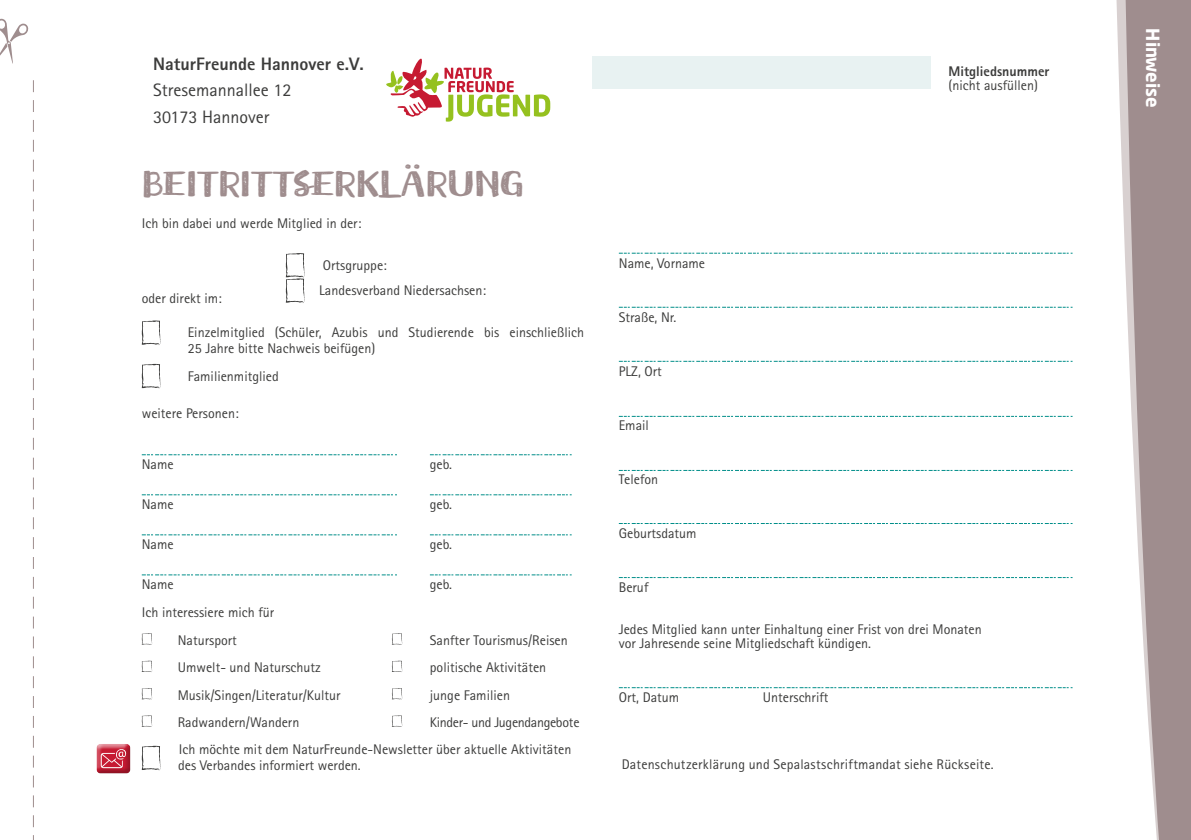
<style>
.page{position:relative;width:1191px;height:840px;background:#fff}
.page>*{position:absolute;margin:0;border:0;box-sizing:border-box;transform-origin:0 0}
.t1{font:40px "Meltow Brush Rust";color:#9f8d8e}
.t2{font:18px/26.4px "Rotis Sans Serif Std";color:#3c3c3b}
.t3{font:800 18px "Rotis Sans Serif Std";color:#3c3c3b}
.t4{font:700 18px "Neo Sans Pro";color:#fff}
.t5{font:14px/27.4px "Rotis Sans Serif Std";color:#3c3c3b}
.t6{font:800 14px "Rotis Sans Serif Std";color:#3c3c3b}
</style>
<div class="page">
<svg style="left:286px;top:253px;width:19px;height:50px"></svg>
<svg style="left:142px;top:320px;width:19px;height:25px"></svg>
<svg style="left:142px;top:363px;width:19px;height:25px"></svg>
<svg style="left:142px;top:454px;width:255px;height:1px"></svg>
<svg style="left:430px;top:454px;width:141px;height:1px"></svg>
<svg style="left:142px;top:494px;width:255px;height:1px"></svg>
<svg style="left:430px;top:494px;width:141px;height:1px"></svg>
<svg style="left:142px;top:534px;width:255px;height:1px"></svg>
<svg style="left:430px;top:534px;width:141px;height:1px"></svg>
<svg style="left:142px;top:574px;width:255px;height:1px"></svg>
<svg style="left:430px;top:574px;width:141px;height:1px"></svg>
<svg style="left:142px;top:633px;width:10px;height:11px"></svg>
<svg style="left:392px;top:633px;width:11px;height:11px"></svg>
<svg style="left:142px;top:660px;width:11px;height:12px"></svg>
<svg style="left:392px;top:660px;width:11px;height:12px"></svg>
<svg style="left:142px;top:688px;width:11px;height:11px"></svg>
<svg style="left:392px;top:688px;width:11px;height:11px"></svg>
<svg style="left:142px;top:715px;width:11px;height:11px"></svg>
<svg style="left:392px;top:715px;width:11px;height:11px"></svg>
<svg style="left:142px;top:745px;width:19px;height:25px"></svg>
<svg style="left:619px;top:252px;width:453px;height:1px"></svg>
<svg style="left:619px;top:306px;width:453px;height:1px"></svg>
<svg style="left:619px;top:360px;width:453px;height:1px"></svg>
<svg style="left:619px;top:415px;width:453px;height:1px"></svg>
<svg style="left:619px;top:469px;width:453px;height:1px"></svg>
<div style="left:593px;top:56px;width:338px;height:33px;background:#e8f2f2"></div>
<svg style="left:386px;top:58px;width:164px;height:63px"></svg>
<div style="left:93px;top:743px;width:38px;height:31px;background:#3c3c3b;opacity:.34"></div>
<svg style="left:101px;top:747px;width:26px;height:20px"></svg>
<svg style="left:33px;top:80px;width:1px;height:759px"></svg>
<svg style="left:0;top:18px;width:29px;height:46px"></svg>
<svg style="left:1116px;top:0;width:75px;height:839px;fill:#9f8d8e"></svg>
<p class="t3" style="left:153px;top:52px;width:212px">NaturFreunde Hannover e.V.</p>
<p class="t2" style="left:153px;top:77px;width:140px">Stresemannallee 12<br>30173 Hannover</p>
<h1 class="t1" style="left:142px;top:159px;width:384px">BEITRITTSERKLÄRUNG</h1>
<p class="t5" style="left:142px;top:209px;width:221px">Ich bin dabei und werde Mitglied in der:</p>
<p class="t5" style="left:323px;top:251px;width:66px">Ortsgruppe:</p>
<p class="t5" style="left:142px;top:284px;width:82px">oder direkt im:</p>
<p class="t5" style="left:319px;top:276px;width:168px">Landesverband Niedersachsen:</p>
<p class="t5" style="left:188px;top:324px;width:398px;line-height:16px">Einzelmitglied (Schüler, Azubis und Studierende bis einschließlich<br>25 Jahre bitte Nachweis beifügen)</p>
<p class="t5" style="left:188px;top:362px;width:93px">Familienmitglied</p>
<p class="t5" style="left:142px;top:399px;width:98px">weitere Personen:</p>
<p class="t5" style="left:142px;top:450px;width:33px">Name</p>
<p class="t5" style="left:430px;top:450px;width:24px">geb.</p>
<p class="t5" style="left:142px;top:490px;width:33px">Name</p>
<p class="t5" style="left:430px;top:490px;width:24px">geb.</p>
<p class="t5" style="left:142px;top:530px;width:33px">Name</p>
<p class="t5" style="left:430px;top:530px;width:24px">geb.</p>
<p class="t5" style="left:142px;top:570px;width:33px">Name</p>
<p class="t5" style="left:430px;top:570px;width:24px">geb.</p>
<p class="t5" style="left:142px;top:598px;width:134px;text-align:center">Ich interessiere mich für<br>Natursport</p>
<p class="t5" style="left:430px;top:626px;width:139px">Sanfter Tourismus/Reisen</p>
<p class="t5" style="left:178px;top:653px;width:145px">Umwelt- und Naturschutz</p>
<p class="t5" style="left:430px;top:653px;width:118px">politische Aktivitäten</p>
<p class="t5" style="left:178px;top:680px;width:164px">Musik/Singen/Literatur/Kultur</p>
<p class="t5" style="left:430px;top:680px;width:82px">junge Familien</p>
<p class="t5" style="left:178px;top:708px;width:123px">Radwandern/Wandern</p>
<p class="t5" style="left:179px;top:708px;width:402px;text-indent:251px">Kinder- und Jugendangebote<br>Ich möchte mit dem NaturFreunde-Newsletter über aktuelle Aktivitäten</p>
<p class="t5" style="left:178px;top:751px;width:184px">des Verbandes informiert werden.</p>
<p class="t5" style="left:619px;top:249px;width:88px">Name, Vorname</p>
<p class="t5" style="left:619px;top:303px;width:59px">Straße, Nr.</p>
<p class="t5" style="left:619px;top:357px;width:45px">PLZ, Ort</p>
<p class="t5" style="left:619px;top:411px;width:32px">Email</p>
<p class="t5" style="left:619px;top:465px;width:41px">Telefon</p>
<p class="t5" style="left:619px;top:519px;width:79px">Geburtsdatum</p>
<p class="t6" style="left:948px;top:62px;width:102px">Mitgliedsnummer</p>
<p class="t5" style="left:948px;top:72px;width:91px">(nicht ausfüllen)</p>
<p class="t5" style="left:619px;top:573px;width:31px">Beruf</p>
<p class="t5" style="left:619px;top:622px;width:364px;line-height:14px">Jedes Mitglied kann unter Einhaltung einer Frist von drei Monaten vor Jahresende seine Mitgliedschaft kündigen.</p>
<p class="t5" style="left:619px;top:683px;width:62px">Ort, Datum</p>
<p class="t5" style="left:763px;top:683px;width:67px">Unterschrift</p>
<p class="t5" style="left:621px;top:750px;width:373px">Datenschutzerklärung und Sepalastschriftmandat siehe Rückseite.</p>
<p class="t4" style="left:1164px;top:28px;width:81px;rotate:90deg">Hinweise</p>
</div>
